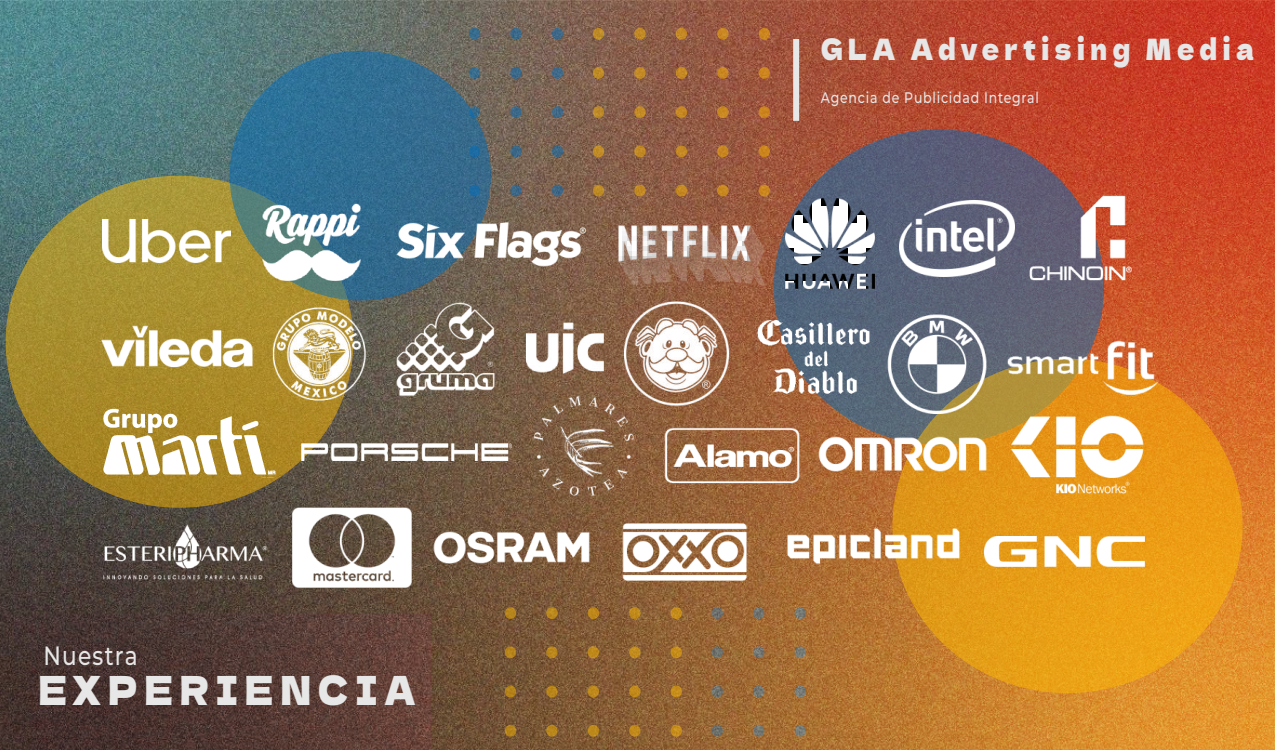
<style>
.page{position:relative;width:1275px;height:750px;background:#fff}
.page>*{position:absolute;margin:0;border:0;box-sizing:border-box;transform-origin:0 0}
.t1{font:40.05px "Dela Gothic One";letter-spacing:.22em;color:#e7e7e7;scale:.82 1}
.t2{font:29.4px "Dela Gothic One";letter-spacing:.22em;color:#e7e7e7;scale:.82 1}
.t3{font:500 26.4px "Montserrat";letter-spacing:.06em;color:#e7e7e7;scale:.82 1}
.t4{font:500 15.3px "Montserrat";letter-spacing:.06em;color:#e7e7e7;scale:.82 1}
</style>
<div class="page">
<img style="left:0;top:0;width:1275px;height:750px">
<div style="left:6px;top:176px;width:347px;height:332px;background:linear-gradient(to bottom,#ac9b3e,#a6801e);border-radius:50%"></div>
<svg style="left:29px;top:613px;width:401px;height:137px"></svg>
<div style="left:793px;top:39px;width:6px;height:82px;background:#e7e7e7"></div>
<img style="left:103px;top:220px;width:127px;height:42px">
<svg style="left:230px;top:51px;width:261px;height:250px;fill:#326e92"></svg>
<img style="left:357px;top:196px;width:245px;height:84px">
<div style="left:774px;top:129px;width:330px;height:316px;background:linear-gradient(to right,#4f627a,#645f74);border-radius:50%"></div>
<img style="left:263px;top:199px;width:97px;height:87px">
<img style="left:1026px;top:192px;width:114px;height:94px">
<img style="left:100px;top:322px;width:158px;height:50px">
<img style="left:263px;top:302px;width:106px;height:105px">
<img style="left:448px;top:239px;width:234px;height:216px">
<img style="left:602px;top:162px;width:164px;height:164px">
<img style="left:785px;top:198px;width:89px;height:91px">
<img style="left:369px;top:294px;width:153px;height:116px">
<img style="left:900px;top:201px;width:114px;height:75px">
<img style="left:614px;top:294px;width:125px;height:115px">
<svg style="left:759px;top:185px;width:11px;height:12px"></svg>
<svg style="left:717px;top:185px;width:12px;height:12px"></svg>
<div style="left:676px;top:185px;width:11px;height:12px;background:#c58822;border-radius:50%"></div>
<svg style="left:634px;top:185px;width:12px;height:12px"></svg>
<svg style="left:593px;top:185px;width:11px;height:12px"></svg>
<div style="left:759px;top:145px;width:11px;height:12px;background:#cc861e;border-radius:50%"></div>
<svg style="left:717px;top:145px;width:12px;height:12px"></svg>
<div style="left:676px;top:145px;width:11px;height:12px;background:#c58924;border-radius:50%"></div>
<svg style="left:634px;top:145px;width:12px;height:12px"></svg>
<div style="left:593px;top:145px;width:11px;height:12px;background:#c18d29;border-radius:50%"></div>
<div style="left:759px;top:106px;width:11px;height:12px;background:#cc841f;border-radius:50%"></div>
<svg style="left:717px;top:106px;width:12px;height:12px"></svg>
<div style="left:676px;top:106px;width:11px;height:12px;background:#c68723;border-radius:50%"></div>
<svg style="left:634px;top:106px;width:12px;height:12px"></svg>
<div style="left:593px;top:106px;width:11px;height:12px;background:#bd8a2a;border-radius:50%"></div>
<div style="left:759px;top:67px;width:11px;height:12px;background:#cd851f;border-radius:50%"></div>
<svg style="left:717px;top:67px;width:12px;height:12px"></svg>
<div style="left:676px;top:67px;width:11px;height:12px;background:#c78922;border-radius:50%"></div>
<svg style="left:634px;top:67px;width:12px;height:12px"></svg>
<div style="left:593px;top:67px;width:11px;height:12px;background:#bf8a27;border-radius:50%"></div>
<div style="left:759px;top:28px;width:11px;height:12px;background:#cc8520;border-radius:50%"></div>
<svg style="left:717px;top:28px;width:12px;height:12px"></svg>
<svg style="left:676px;top:28px;width:11px;height:12px"></svg>
<svg style="left:634px;top:28px;width:12px;height:12px"></svg>
<svg style="left:593px;top:28px;width:11px;height:12px"></svg>
<svg style="left:552px;top:185px;width:11px;height:12px"></svg>
<svg style="left:510px;top:185px;width:12px;height:12px"></svg>
<div style="left:469px;top:185px;width:11px;height:12px;background:#1c6aa3;border-radius:50%"></div>
<svg style="left:552px;top:145px;width:11px;height:12px"></svg>
<svg style="left:510px;top:145px;width:12px;height:12px"></svg>
<div style="left:469px;top:145px;width:11px;height:12px;background:#1c6ba3;border-radius:50%"></div>
<div style="left:552px;top:106px;width:11px;height:12px;background:#406a88;border-radius:50%"></div>
<svg style="left:510px;top:106px;width:12px;height:12px"></svg>
<svg style="left:469px;top:106px;width:11px;height:12px"></svg>
<div style="left:552px;top:67px;width:11px;height:12px;background:#406988;border-radius:50%"></div>
<svg style="left:510px;top:67px;width:12px;height:12px"></svg>
<div style="left:469px;top:67px;width:11px;height:12px;background:#396d8d;border-radius:50%"></div>
<div style="left:552px;top:28px;width:11px;height:12px;background:#3f6787;border-radius:50%"></div>
<svg style="left:510px;top:28px;width:12px;height:12px"></svg>
<div style="left:469px;top:28px;width:11px;height:12px;background:#386c8d;border-radius:50%"></div>
<img style="left:745px;top:298px;width:141px;height:113px">
<svg style="left:892px;top:359px;width:351px;height:334px;fill:#e99c16"></svg>
<img style="left:886px;top:314px;width:104px;height:99px">
<img style="left:990px;top:322px;width:188px;height:91px">
<img style="left:100px;top:409px;width:177px;height:68px">
<img style="left:292px;top:436px;width:230px;height:35px">
<img style="left:527px;top:395px;width:113px;height:101px">
<img style="left:660px;top:423px;width:146px;height:65px">
<img style="left:815px;top:433px;width:175px;height:41px">
<img style="left:103px;top:522px;width:165px;height:60px">
<div style="left:505px;top:607px;width:11px;height:12px;background:#b6851d;border-radius:50%"></div>
<svg style="left:546px;top:607px;width:12px;height:12px"></svg>
<div style="left:588px;top:607px;width:11px;height:12px;background:#be871a;border-radius:50%"></div>
<svg style="left:629px;top:607px;width:12px;height:12px"></svg>
<div style="left:671px;top:607px;width:11px;height:12px;background:#c58c1a;border-radius:50%"></div>
<div style="left:505px;top:646px;width:11px;height:12px;background:#b7841c;border-radius:50%"></div>
<svg style="left:546px;top:646px;width:12px;height:12px"></svg>
<div style="left:588px;top:646px;width:11px;height:12px;background:#be891a;border-radius:50%"></div>
<svg style="left:629px;top:646px;width:12px;height:12px"></svg>
<svg style="left:671px;top:646px;width:11px;height:12px"></svg>
<div style="left:505px;top:686px;width:11px;height:11px;background:#b3821a;border-radius:50%"></div>
<div style="left:546px;top:686px;width:12px;height:11px;background:#b8851a;border-radius:50%"></div>
<div style="left:588px;top:686px;width:11px;height:11px;background:#bf8a1d;border-radius:50%"></div>
<div style="left:629px;top:686px;width:12px;height:11px;background:#c1891b;border-radius:50%"></div>
<div style="left:671px;top:686px;width:11px;height:11px;background:#c78e1c;border-radius:50%"></div>
<div style="left:505px;top:725px;width:11px;height:12px;background:#b5841a;border-radius:50%"></div>
<svg style="left:546px;top:725px;width:12px;height:12px"></svg>
<div style="left:588px;top:725px;width:11px;height:12px;background:#bc891a;border-radius:50%"></div>
<svg style="left:629px;top:725px;width:12px;height:12px"></svg>
<div style="left:671px;top:725px;width:11px;height:12px;background:#c88d1c;border-radius:50%"></div>
<svg style="left:712px;top:607px;width:11px;height:12px"></svg>
<svg style="left:753px;top:607px;width:11px;height:12px"></svg>
<svg style="left:795px;top:607px;width:11px;height:12px"></svg>
<svg style="left:712px;top:646px;width:11px;height:12px"></svg>
<svg style="left:753px;top:646px;width:11px;height:12px"></svg>
<svg style="left:795px;top:646px;width:11px;height:12px"></svg>
<svg style="left:712px;top:686px;width:11px;height:11px"></svg>
<svg style="left:753px;top:686px;width:11px;height:11px"></svg>
<svg style="left:795px;top:686px;width:11px;height:11px"></svg>
<svg style="left:712px;top:725px;width:11px;height:12px"></svg>
<svg style="left:753px;top:725px;width:11px;height:12px"></svg>
<svg style="left:795px;top:725px;width:11px;height:12px"></svg>
<img style="left:430px;top:529px;width:162px;height:37px">
<img style="left:1010px;top:407px;width:135px;height:97px">
<img style="left:619px;top:515px;width:130px;height:73px">
<img style="left:293px;top:508px;width:119px;height:80px">
<img style="left:779px;top:524px;width:191px;height:48px">
<img style="left:984px;top:537px;width:160px;height:30px">
<h3 class="t3" style="left:43px;top:638px;width:117px">Nuestra</h3>
<h1 class="t1" style="left:39px;top:659px;width:461px">EXPERIENCIA</h1>
<h2 class="t2" style="left:821px;top:26px;width:529px">GLA Advertising Media</h2>
<p class="t4" style="left:821px;top:87px;width:267px">Agencia de Publicidad Integral</p>
</div>
